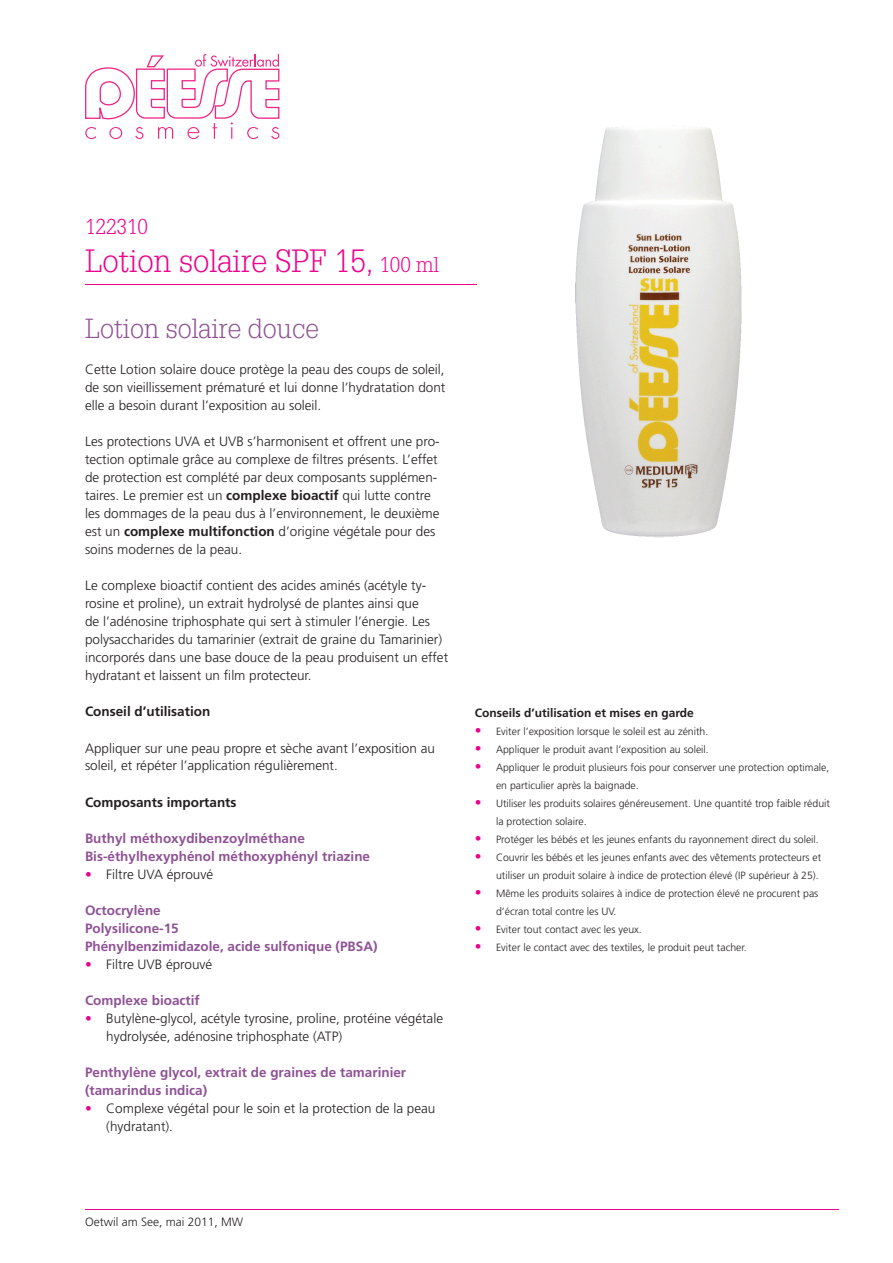
<style>
.page{position:relative;width:893px;height:1263px;background:#fff}
.page>*{position:absolute;margin:0;border:0;box-sizing:border-box;transform-origin:0 0}
.t1{font:300 31.5px "Glypha LT Std";color:#ed028c}
.t2{font:300 27px "Glypha LT Std";color:#8f5295}
.t3{font:300 21px "Glypha LT Std";color:#ed028c}
.t4{font:300 13.5px/18px "Frutiger LT Std";color:#231f20}
.t5{font:700 13.5px/18px "Frutiger LT Std";color:#8f5295}
.t6{font:700 13.5px "Frutiger LT Std";color:#231f20}
.t7{font:700 12px "Frutiger LT Std";color:#231f20}
.t8{font:300 12px "Frutiger LT Std";color:#231f20}
.t9{font:300 10.5px/18px "Frutiger LT Std";color:#231f20}
.s1{font-size:21px}
.s2{font-weight:700}
.s3{color:#ed028c}
.s4{font-size:13.5px;color:#ed028c}
</style>
<div class="page">
<img style="left:575px;top:125px;width:167px;height:413px">
<hr style="left:85px;top:284px;width:391px;height:1px;background:#ed028c">
<hr style="left:85px;top:1209px;width:754px;height:1px;background:#ed028c">
<svg style="left:85px;top:54px;width:194px;height:85px"></svg>
<h3 class="t3" style="left:85px;top:215px;width:64px">122310</h3>
<h1 class="t1" style="left:85px;top:243px;width:355px">Lotion solaire SPF 15, <span class="s1">100 ml</span></h1>
<h2 class="t2" style="left:85px;top:314px;width:235px">Lotion solaire douce</h2>
<p class="t4" style="left:85px;top:361px;width:362px;text-align:justify">Cette Lotion solaire douce protège la peau des coups de soleil, de son vieillissement prématuré et lui donne l’hydratation dont elle a besoin durant l’exposition au soleil.</p>
<p class="t4" style="left:85px;top:433px;width:356px">Les protections UVA et UVB s’harmonisent et offrent une pro&shy;tection optimale grâce au complexe de filtres présents. L’effet de protection est complété par deux composants supplémen&shy;taires. Le premier est un <span class="s2">complexe bioactif</span> qui lutte contre les dommages de la peau dus à l’environnement, le deuxième est un <span class="s2">complexe multifonction</span> d’origine végétale pour des soins modernes de la peau.</p>
<p class="t4" style="left:85px;top:577px;width:365px">Le complexe bioactif contient des acides aminés (acétyle ty&shy;rosine et proline), un extrait hydrolysé de plantes ainsi que<br>de l’adénosine triphosphate qui sert à stimuler l’énergie. Les polysaccharides du tamarinier (extrait de graine du Tamarinier) incorporés dans une base douce de la peau produisent un effet hydratant et laissent un film protecteur.</p>
<p class="t6" style="left:85px;top:704px;width:127px">Conseil d’utilisation</p>
<p class="t4" style="left:85px;top:739px;width:351px">Appliquer sur une peau propre et sèche avant l’exposition au soleil, et répéter l’application régulièrement.</p>
<p class="t6" style="left:85px;top:794px;width:153px">Composants importants</p>
<p class="t5" style="left:85px;top:829px;width:287px">Buthyl méthoxydibenzoylméthane<br>Bis-éthylhexyphénol méthoxyphényl triazine</p>
<p class="t4" style="left:85px;top:865px;width:130px"><span class="s3">•</span> Filtre UVA éprouvé</p>
<p class="t5" style="left:85px;top:901px;width:294px">Octocrylène<br>Polysilicone-15<br>Phénylbenzimidazole, acide sulfonique (PBSA)</p>
<p class="t4" style="left:85px;top:955px;width:129px"><span class="s3">•</span> Filtre UVB éprouvé</p>
<p class="t5" style="left:85px;top:991px;width:116px">Complexe bioactif</p>
<p class="t4" style="left:106px;top:1009px;width:338px;text-indent:-21px"><span class="s3">•</span> Butylène-glycol, acétyle tyrosine, proline, protéine végétale hydrolysée, adénosine triphosphate (ATP)</p>
<p class="t5" style="left:85px;top:1063px;width:323px">Penthylène glycol, extrait de graines de tamarinier (tamarindus indica)</p>
<p class="t4" style="left:106px;top:1099px;width:331px;text-indent:-21px"><span class="s3">•</span> Complexe végétal pour le soin et la protection de la peau (hydratant).</p>
<p class="t7" style="left:475px;top:706px;width:221px">Conseils d’utilisation et mises en garde</p>
<p class="t9" style="left:475px;top:723px;width:235px"><span class="s4">•</span> Eviter l’exposition lorsque le soleil est au zénith.</p>
<p class="t9" style="left:475px;top:741px;width:236px"><span class="s4">•</span> Appliquer le produit avant l’exposition au soleil.</p>
<p class="t9" style="left:496px;top:759px;width:335px;text-indent:-21px"><span class="s4">•</span> Appliquer le produit plusieurs fois pour conserver une protection optimale, en particulier après la baignade.</p>
<p class="t9" style="left:496px;top:795px;width:335px;text-indent:-21px"><span class="s4">•</span> Utiliser les produits solaires généreusement. Une quantité trop faible réduit la protection solaire.</p>
<p class="t9" style="left:475px;top:831px;width:346px"><span class="s4">•</span> Protéger les bébés et les jeunes enfants du rayonnement direct du soleil.</p>
<p class="t9" style="left:475px;top:849px;width:348px;text-align:right"><span class="s4">•</span> Couvrir les bébés et les jeunes enfants avec des vêtements protecteurs et utiliser un produit solaire à indice de protection élevé (IP supérieur à 25).</p>
<p class="t9" style="left:496px;top:885px;width:324px;text-indent:-21px"><span class="s4">•</span> Même les produits solaires à indice de protection élevé ne procurent pas d’écran total contre les UV.</p>
<p class="t9" style="left:475px;top:921px;width:169px"><span class="s4">•</span> Eviter tout contact avec les yeux.</p>
<p class="t9" style="left:475px;top:939px;width:274px"><span class="s4">•</span> Eviter le contact avec des textiles, le produit peut tacher.</p>
<p class="t8" style="left:85px;top:1215px;width:160px">Oetwil am See, mai 2011, MW</p>
</div>
